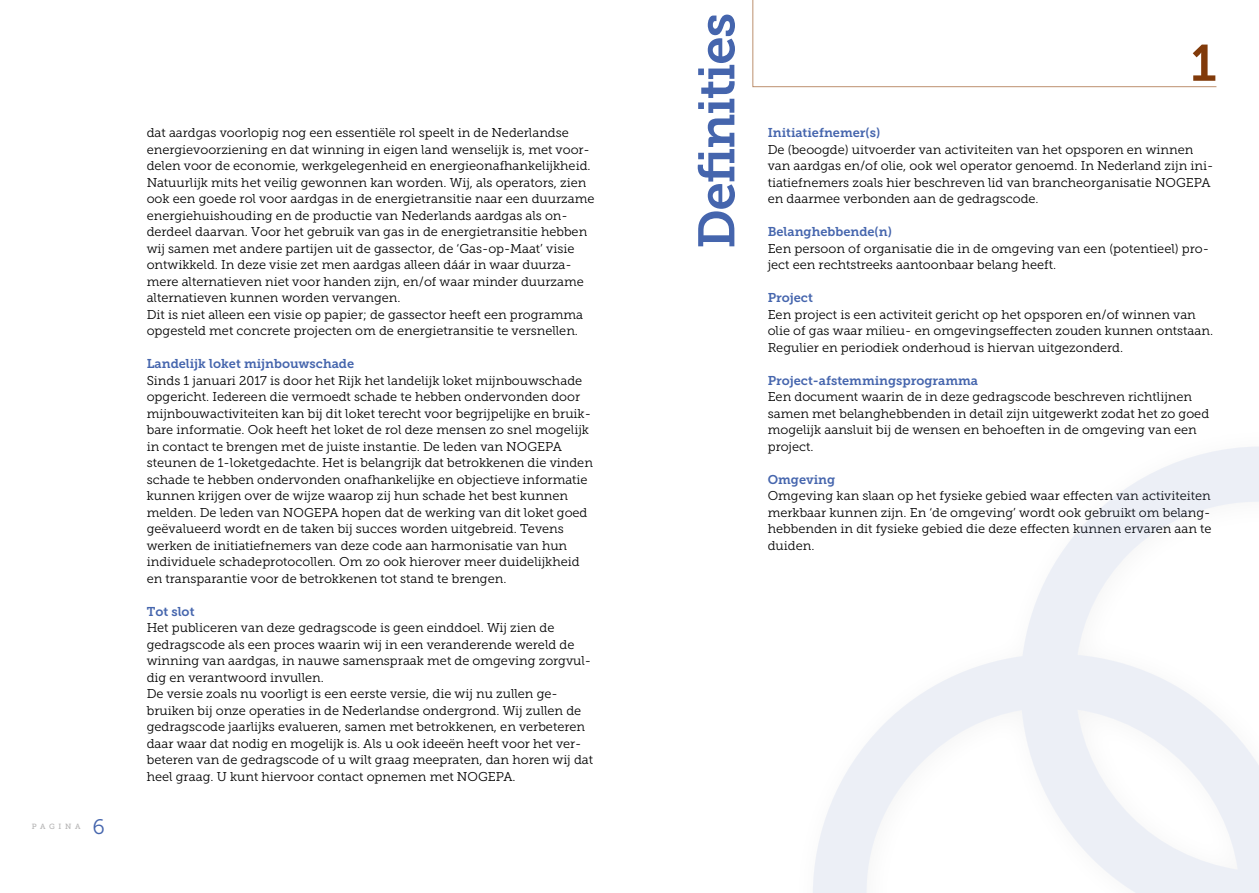
<style>
.page{position:relative;width:1259px;height:893px;background:#fff}
.page>*{position:absolute;margin:0;border:0;box-sizing:border-box;transform-origin:0 0}
.t1{font:51px "Museo Slab 700";letter-spacing:-.03em;color:#4565ad}
.t2{font:51px "Museo Slab 700";color:#813a0a}
.t3{font:21px "Museo Slab 300";color:#4565ad}
.t4{font:12.75px/16.5px "Museo Slab 300";color:#000}
.t5{font:12.75px "Museo Slab 700";color:#4565ad}
.t6{font:7.5px "Museo Slab 500";letter-spacing:.49em;color:#b3b2b2}
</style>
<div class="page">
<svg style="left:752px;top:0;width:465px;height:87px"></svg>
<svg style="left:813px;top:446px;width:446px;height:447px"></svg>
<p class="t6" style="left:32px;top:822px;width:50px">PAGINA</p>
<h2 class="t3" style="left:92px;top:815px;width:14px">6</h2>
<p class="t4" style="left:147px;top:125px;width:449px">dat aardgas voorlopig nog een essentiële rol speelt in de Nederlandse energievoorziening en dat winning in eigen land wenselijk is, met voor&shy;delen voor de economie, werkgelegenheid en energieonafhankelijkheid.<br>Natuurlijk mits het veilig gewonnen kan worden. Wij, als operators, zien ook een goede rol voor aardgas in de energietransitie naar een duurzame energiehuishouding en de productie van Nederlands aardgas als on&shy;derdeel daarvan. Voor het gebruik van gas in de energietransitie hebben wij samen met andere partijen uit de gassector, de ‘Gas-op-Maat’ visie ontwikkeld. In deze visie zet men aardgas alleen dáár in waar duurza&shy;mere alternatieven niet voor handen zijn, en/of waar minder duurzame alternatieven kunnen worden vervangen.<br>Dit is niet alleen een visie op papier; de gassector heeft een programma opgesteld met concrete projecten om de energietransitie te versnellen.</p>
<p class="t5" style="left:147px;top:356px;width:209px">Landelijk loket mijnbouwschade</p>
<p class="t4" style="left:147px;top:372px;width:448px">Sinds 1 januari 2017 is door het Rijk het landelijk loket mijnbouwschade opgericht. Iedereen die vermoedt schade te hebben ondervonden door mijnbouwactiviteiten kan bij dit loket terecht voor begrijpelijke en bruik&shy;bare informatie. Ook heeft het loket de rol deze mensen zo snel mogelijk in contact te brengen met de juiste instantie. De leden van NOGEPA steunen de 1-loketgedachte. Het is belangrijk dat betrokkenen die vinden schade te hebben ondervonden onafhankelijke en objectieve informatie kunnen krijgen over de wijze waarop zij hun schade het best kunnen melden. De leden van NOGEPA hopen dat de werking van dit loket goed geëvalueerd wordt en de taken bij succes worden uitgebreid. Tevens werken de initiatiefnemers van deze code aan harmonisatie van hun individuele schadeprotocollen. Om zo ook hierover meer duidelijkheid en transparantie voor de betrokkenen tot stand te brengen.</p>
<p class="t5" style="left:147px;top:604px;width:49px">Tot slot</p>
<p class="t4" style="left:147px;top:620px;width:448px">Het publiceren van deze gedragscode is geen einddoel. Wij zien de gedragscode als een proces waarin wij in een veranderende wereld de winning van aardgas, in nauwe samenspraak met de omgeving zorgvul&shy;dig en verantwoord invullen.<br>De versie zoals nu voorligt is een eerste versie, die wij nu zullen ge&shy;bruiken bij onze operaties in de Nederlandse ondergrond. Wij zullen de gedragscode jaarlijks evalueren, samen met betrokkenen, en verbeteren daar waar dat nodig en mogelijk is. Als u ook ideeën heeft voor het ver&shy;beteren van de gedragscode of u wilt graag meepraten, dan horen wij dat heel graag. U kunt hiervoor contact opnemen met NOGEPA.</p>
<h1 class="t1" style="left:688px;top:249px;width:238px;rotate:-90deg">Definities</h1>
<h1 class="t2" style="left:1190px;top:34px;width:27px">1</h1>
<p class="t5" style="left:767px;top:125px;width:114px">Initiatiefnemer(s)</p>
<p class="t4" style="left:767px;top:141px;width:447px">De (beoogde) uitvoerder van activiteiten van het opsporen en winnen van aardgas en/of olie, ook wel operator genoemd. In Nederland zijn ini&shy;tiatiefnemers zoals hier beschreven lid van brancheorganisatie NOGEPA en daarmee verbonden aan de gedragscode.</p>
<p class="t5" style="left:767px;top:224px;width:126px">Belanghebbende(n)</p>
<p class="t4" style="left:767px;top:240px;width:443px">Een persoon of organisatie die in de omgeving van een (potentieel) pro&shy;ject een rechtstreeks aantoonbaar belang heeft.</p>
<p class="t5" style="left:767px;top:290px;width:47px">Project</p>
<p class="t4" style="left:767px;top:306px;width:447px">Een project is een activiteit gericht op het opsporen en/of winnen van olie of gas waar milieu- en omgevingseffecten zouden kunnen ontstaan.<br>Regulier en periodiek onderhoud is hiervan uitgezonderd.</p>
<p class="t5" style="left:767px;top:373px;width:212px">Project-afstemmingsprogramma</p>
<p class="t4" style="left:767px;top:388px;width:443px">Een document waarin de in deze gedragscode beschreven richtlijnen samen met belanghebbenden in detail zijn uitgewerkt zodat het zo goed mogelijk aansluit bij de wensen en behoeften in de omgeving van een project.</p>
<p class="t5" style="left:767px;top:472px;width:69px">Omgeving</p>
<p class="t4" style="left:767px;top:487px;width:445px;text-align:justify">Omgeving kan slaan op het fysieke gebied waar effecten van activiteiten merkbaar kunnen zijn. En ‘de omgeving’ wordt ook gebruikt om belang&shy;hebbenden in dit fysieke gebied die deze effecten kunnen ervaren aan te duiden.</p>
</div>
